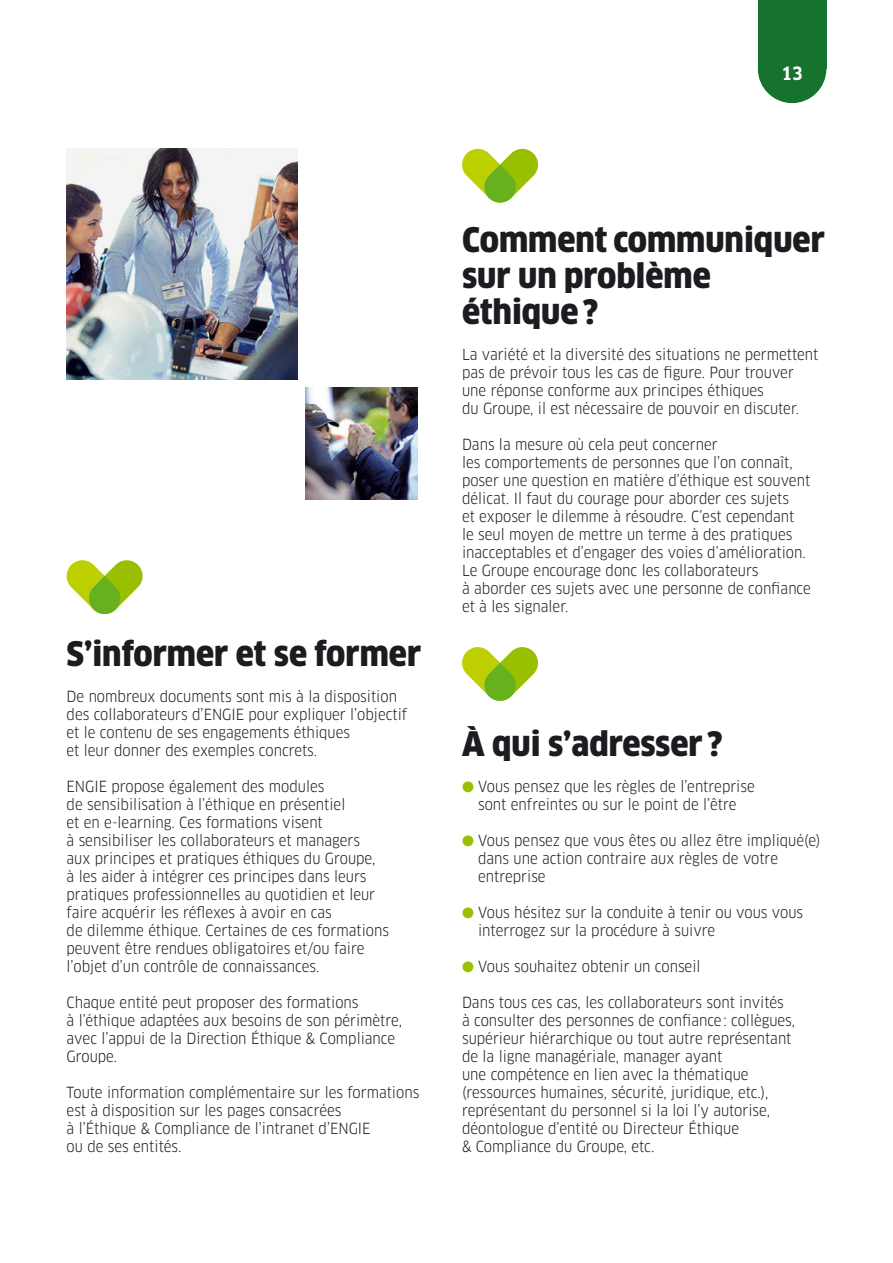
<style>
.page{position:relative;width:893px;height:1263px;background:#fff}
.page>*{position:absolute;margin:0;border:0;box-sizing:border-box;transform-origin:0 0}
.t1{font:900 condensed 33px/36px "Clan OT";color:#1b1c20}
.t2{font:700 condensed 18px "Clan OT";color:#fff}
.t3{font:condensed 15px/18px "Clan OT";color:#1b1c20}
.s1{color:#98c000}
</style>
<div class="page">
<div style="left:758px;top:0;width:68px;height:69px;background:#15732d"></div>
<div style="left:758px;top:35px;width:68px;height:68px;background:#15732d;border-radius:50%"></div>
<img style="left:306px;top:388px;width:111px;height:111px">
<svg style="left:66px;top:560px;width:77px;height:54px"></svg>
<svg style="left:462px;top:148px;width:76px;height:55px"></svg>
<svg style="left:462px;top:647px;width:76px;height:54px"></svg>
<img style="left:67px;top:149px;width:230px;height:230px">
<p class="t2" style="left:781px;top:63px;width:23px">13</p>
<h1 class="t1" style="left:67px;top:636px;width:356px">S’informer et se former</h1>
<p class="t3" style="left:67px;top:687px;width:342px">De nombreux documents sont mis à la disposition des collaborateurs d’ENGIE pour expliquer l’objectif et le contenu de ses engagements éthiques<br>et leur donner des exemples concrets.</p>
<p class="t3" style="left:67px;top:777px;width:324px">ENGIE propose également des modules<br>de sensibilisation à l’éthique en présentiel<br>et en e-learning. Ces formations visent<br>à sensibiliser les collaborateurs et managers<br>aux principes et pratiques éthiques du Groupe,<br>à les aider à intégrer ces principes dans leurs pratiques professionnelles au quotidien et leur faire acquérir les réflexes à avoir en cas<br>de dilemme éthique. Certaines de ces formations peuvent être rendues obligatoires et/ou faire l’objet d’un contrôle de connaissances.</p>
<p class="t3" style="left:67px;top:993px;width:337px">Chaque entité peut proposer des formations<br>à l’éthique adaptées aux besoins de son périmètre, avec l’appui de la Direction Éthique &amp; Compliance Groupe.</p>
<p class="t3" style="left:67px;top:1083px;width:354px">Toute information complémentaire sur les formations est à disposition sur les pages consacrées<br>à l’Éthique &amp; Compliance de l’intranet d’ENGIE<br>ou de ses entités.</p>
<h1 class="t1" style="left:462px;top:222px;width:364px">Comment communiquer sur un problème éthique ?</h1>
<p class="t3" style="left:462px;top:345px;width:358px">La variété et la diversité des situations ne permettent pas de prévoir tous les cas de figure. Pour trouver une réponse conforme aux principes éthiques<br>du Groupe, il est nécessaire de pouvoir en discuter.</p>
<p class="t3" style="left:462px;top:435px;width:350px">Dans la mesure où cela peut concerner<br>les comportements de personnes que l’on connaît, poser une question en matière d’éthique est souvent délicat. Il faut du courage pour aborder ces sujets<br>et exposer le dilemme à résoudre. C’est cependant<br>le seul moyen de mettre un terme à des pratiques inacceptables et d’engager des voies d’amélioration.<br>Le Groupe encourage donc les collaborateurs<br>à aborder ces sujets avec une personne de confiance et à les signaler.</p>
<h1 class="t1" style="left:462px;top:726px;width:262px">À qui s’adresser ?</h1>
<p class="t3" style="left:462px;top:777px;width:294px;text-align:center"><span class="s1">●</span> Vous pensez que les règles de l’entreprise sont enfreintes ou sur le point de l’être</p>
<p class="t3" style="left:478px;top:831px;width:344px;text-indent:-16px"><span class="s1">●</span> Vous pensez que vous êtes ou allez être impliqué(e) dans une action contraire aux règles de votre entreprise</p>
<p class="t3" style="left:478px;top:903px;width:327px;text-indent:-16px"><span class="s1">●</span> Vous hésitez sur la conduite à tenir ou vous vous interrogez sur la procédure à suivre</p>
<p class="t3" style="left:462px;top:957px;width:240px"><span class="s1">●</span> Vous souhaitez obtenir un conseil</p>
<p class="t3" style="left:462px;top:993px;width:335px">Dans tous ces cas, les collaborateurs sont invités à consulter des personnes de confiance : collègues, supérieur hiérarchique ou tout autre représentant de la ligne managériale, manager ayant<br>une compétence en lien avec la thématique (ressources humaines, sécurité, juridique, etc.), représentant du personnel si la loi l’y autorise, déontologue d’entité ou Directeur Éthique<br>&amp; Compliance du Groupe, etc.</p>
</div>
